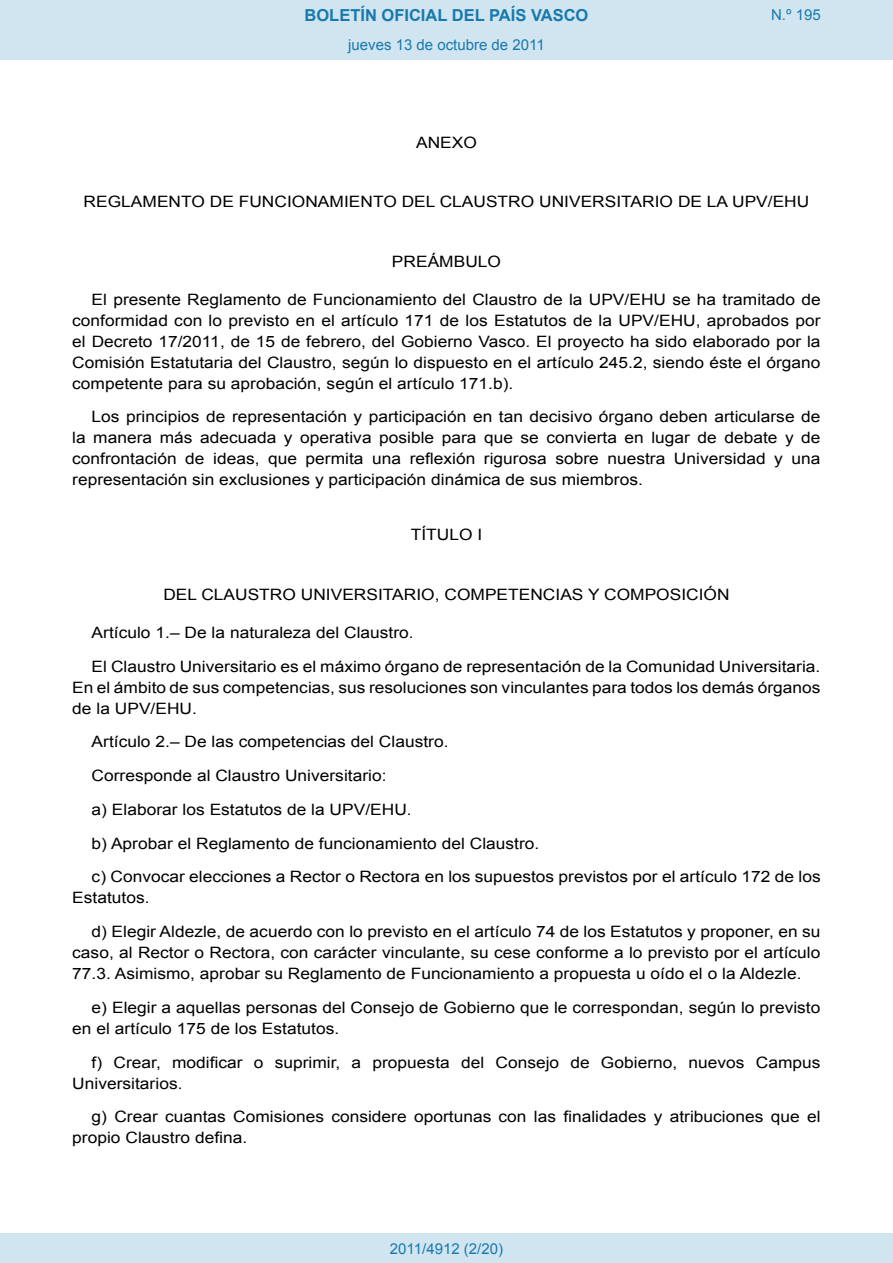
<style>
.page{position:relative;width:893px;height:1263px;background:#fff}
.page>*{position:absolute;margin:0;border:0;box-sizing:border-box;transform-origin:0 0}
.t1{font:700 16.5px "Arial";color:#1879ad}
.BOPVDetalle{font:15.6px/21px "Arial";color:#000;text-align:justify;scale:1.11 1}
.BOPVClave{font:15.6px "Arial";color:#000;scale:1.11 1}
.Paginacion_Centro{font:15px "Arial";color:#1879ad}
</style>
<div class="page">
<div style="left:0;top:0;width:893px;height:60px;background:#d0e5f0"></div>
<div style="left:0;top:1233px;width:893px;height:30px;background:#d0e5f0"></div>
<p class="t1" style="left:305px;top:4px;width:285px">BOLETÍN OFICIAL DEL PAÍS VASCO</p>
<p class="Paginacion_Centro" style="left:348px;top:35px;width:198px">jueves 13 de octubre de 2011</p>
<p class="BOPVClave" style="left:416px;top:132px;width:56px">ANEXO</p>
<p class="Paginacion_Centro" style="left:771px;top:5px;width:51px">N.º 195</p>
<p class="BOPVClave" style="left:84px;top:192px;width:655px">REGLAMENTO DE FUNCIONAMIENTO DEL CLAUSTRO UNIVERSITARIO DE LA UPV/EHU</p>
<p class="BOPVClave" style="left:392px;top:251px;width:100px">PREÁMBULO</p>
<p class="BOPVDetalle" style="left:72px;top:289px;width:676px;text-indent:19px">El presente Reglamento de Funcionamiento del Claustro de la UPV/EHU se ha tramitado de conformidad con lo previsto en el artículo 171 de los Estatutos de la UPV/EHU, aprobados por el Decreto 17/2011, de 15 de febrero, del Gobierno Vasco. El proyecto ha sido elaborado por la Comisión Estatutaria del Claustro, según lo dispuesto en el artículo 245.2, siendo éste el órgano competente para su aprobación, según el artículo 171.b).</p>
<p class="BOPVDetalle" style="left:72px;top:407px;width:676px;text-indent:19px">Los principios de representación y participación en tan decisivo órgano deben articularse de la manera más adecuada y operativa posible para que se convierta en lugar de debate y de confrontación de ideas, que permita una reflexión rigurosa sobre nuestra Universidad y una representación sin exclusiones y participación dinámica de sus miembros.</p>
<p class="BOPVClave" style="left:411px;top:525px;width:66px">TÍTULO I</p>
<p class="BOPVClave" style="left:163px;top:584px;width:512px">DEL CLAUSTRO UNIVERSITARIO, COMPETENCIAS Y COMPOSICIÓN</p>
<p class="BOPVDetalle" style="left:92px;top:622px;width:292px">Artículo 1.– De la naturaleza del Claustro.</p>
<p class="BOPVDetalle" style="left:72px;top:656px;width:676px;text-indent:19px">El Claustro Universitario es el máximo órgano de representación de la Comunidad Universitaria.<br>En el ámbito de sus competencias, sus resoluciones son vinculantes para todos los demás órganos de la UPV/EHU.</p>
<p class="BOPVDetalle" style="left:92px;top:731px;width:323px">Artículo 2.– De las competencias del Claustro.</p>
<p class="BOPVDetalle" style="left:92px;top:765px;width:267px">Corresponde al Claustro Universitario:</p>
<p class="BOPVDetalle" style="left:92px;top:799px;width:290px">a) Elaborar los Estatutos de la UPV/EHU.</p>
<p class="BOPVDetalle" style="left:92px;top:833px;width:405px">b) Aprobar el Reglamento de funcionamiento del Claustro.</p>
<p class="BOPVDetalle" style="left:72px;top:866px;width:676px;text-indent:19px">c) Convocar elecciones a Rector o Rectora en los supuestos previstos por el artículo 172 de los<br>Estatutos.</p>
<p class="BOPVDetalle" style="left:72px;top:921px;width:676px;text-indent:19px">d) Elegir Aldezle, de acuerdo con lo previsto en el artículo 74 de los Estatutos y proponer, en su caso, al Rector o Rectora, con carácter vinculante, su cese conforme a lo previsto por el artículo 77.3. Asimismo, aprobar su Reglamento de Funcionamiento a propuesta u oído el o la Aldezle.</p>
<p class="BOPVDetalle" style="left:72px;top:997px;width:675px;text-indent:19px">e) Elegir a aquellas personas del Consejo de Gobierno que le correspondan, según lo previsto en el artículo 175 de los Estatutos.</p>
<p class="BOPVDetalle" style="left:72px;top:1052px;width:676px;text-indent:19px">f) Crear, modificar o suprimir, a propuesta del Consejo de Gobierno, nuevos Campus<br>Universitarios.</p>
<p class="BOPVDetalle" style="left:72px;top:1106px;width:676px;text-indent:19px">g) Crear cuantas Comisiones considere oportunas con las finalidades y atribuciones que el propio Claustro defina.</p>
<p class="Paginacion_Centro" style="left:390px;top:1238px;width:115px">2011/4912 (2/20)</p>
</div>
